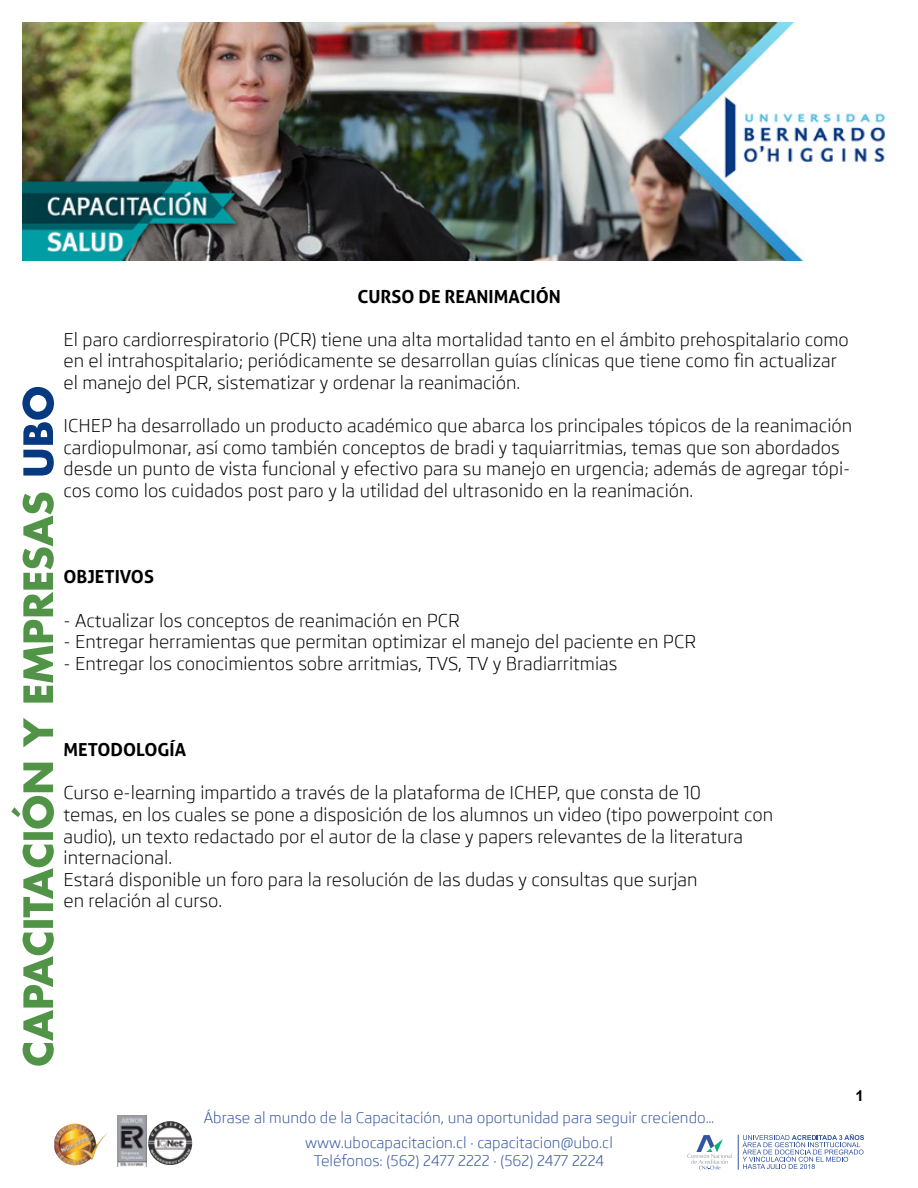
<style>
.page{position:relative;width:918px;height:1188px;background:#fff}
.page>*{position:absolute;margin:0;border:0;box-sizing:border-box;transform-origin:0 0}
.t1{font:18px/21.6px "Skoda Pro";color:#000}
.t2{font:700 18px "Aller";color:#000}
.t3{font:15px/25.5px "Skoda Pro";color:#3355a0;text-align:center}
.t4{font:700 15px "Arial";color:#000}
</style>
<div class="page">
<img style="left:23px;top:22px;width:864px;height:238px">
<img style="left:118px;top:1115px;width:28px;height:52px">
<img style="left:148px;top:1121px;width:44px;height:44px;border-radius:22px">
<img style="left:54px;top:1123px;width:54px;height:42px">
<svg style="left:687px;top:1135px;width:45px;height:34px"></svg>
<svg style="left:743px;top:1134px;width:121px;height:35px"></svg>
<hr style="left:738px;top:1135px;width:1px;height:34px;background:#3355a0">
<svg style="left:22px;top:387px;width:32px;height:89px"></svg>
<svg style="left:11px;top:493px;width:43px;height:573px"></svg>
<p class="t2" style="left:357px;top:285px;width:205px">CURSO DE REANIMACIÓN</p>
<p class="t1" style="left:64px;top:329px;width:787px">El paro cardiorrespiratorio (PCR) tiene una alta mortalidad tanto en el ámbito prehospitalario como en el intrahospitalario; periódicamente se desarrollan guías clínicas que tiene como fin actualizar el manejo del PCR, sistematizar y ordenar la reanimación.</p>
<p class="t1" style="left:64px;top:415px;width:790px">ICHEP ha desarrollado un producto académico que abarca los principales tópicos de la reanimación cardiopulmonar, así como también conceptos de bradi y taquiarritmias, temas que son abordados desde un punto de vista funcional y efectivo para su manejo en urgencia; además de agregar tópi&shy;cos como los cuidados post paro y la utilidad del ultrasonido en la reanimación.</p>
<p class="t2" style="left:64px;top:566px;width:92px">OBJETIVOS</p>
<p class="t1" style="left:64px;top:610px;width:398px">- Actualizar los conceptos de reanimación en PCR</p>
<p class="t1" style="left:64px;top:631px;width:634px">- Entregar herramientas que permitan optimizar el manejo del paciente en PCR</p>
<p class="t1" style="left:64px;top:653px;width:555px">- Entregar los conocimientos sobre arritmias, TVS, TV y Bradiarritmias</p>
<p class="t2" style="left:64px;top:739px;width:124px">METODOLOGÍA</p>
<p class="t1" style="left:64px;top:782px;width:711px">Curso e-learning impartido a través de la plataforma de ICHEP, que consta de 10<br>temas, en los cuales se pone a disposición de los alumnos un video (tipo powerpoint con audio), un texto redactado por el autor de la clase y papers relevantes de la literatura internacional.<br>Estará disponible un foro para la resolución de las dudas y consultas que surjan<br>en relación al curso.</p>
<p class="t3" style="left:204px;top:1105px;width:512px">Ábrase al mundo de la Capacitación, una oportunidad para seguir creciendo… www.ubocapacitacion.cl · capacitacion@ubo.cl</p>
<p class="t3" style="left:314px;top:1148px;width:292px">Teléfonos: (562) 2477 2222 · (562) 2477 2224</p>
<p class="t4" style="left:856px;top:1085px;width:10px">1</p>
</div>
